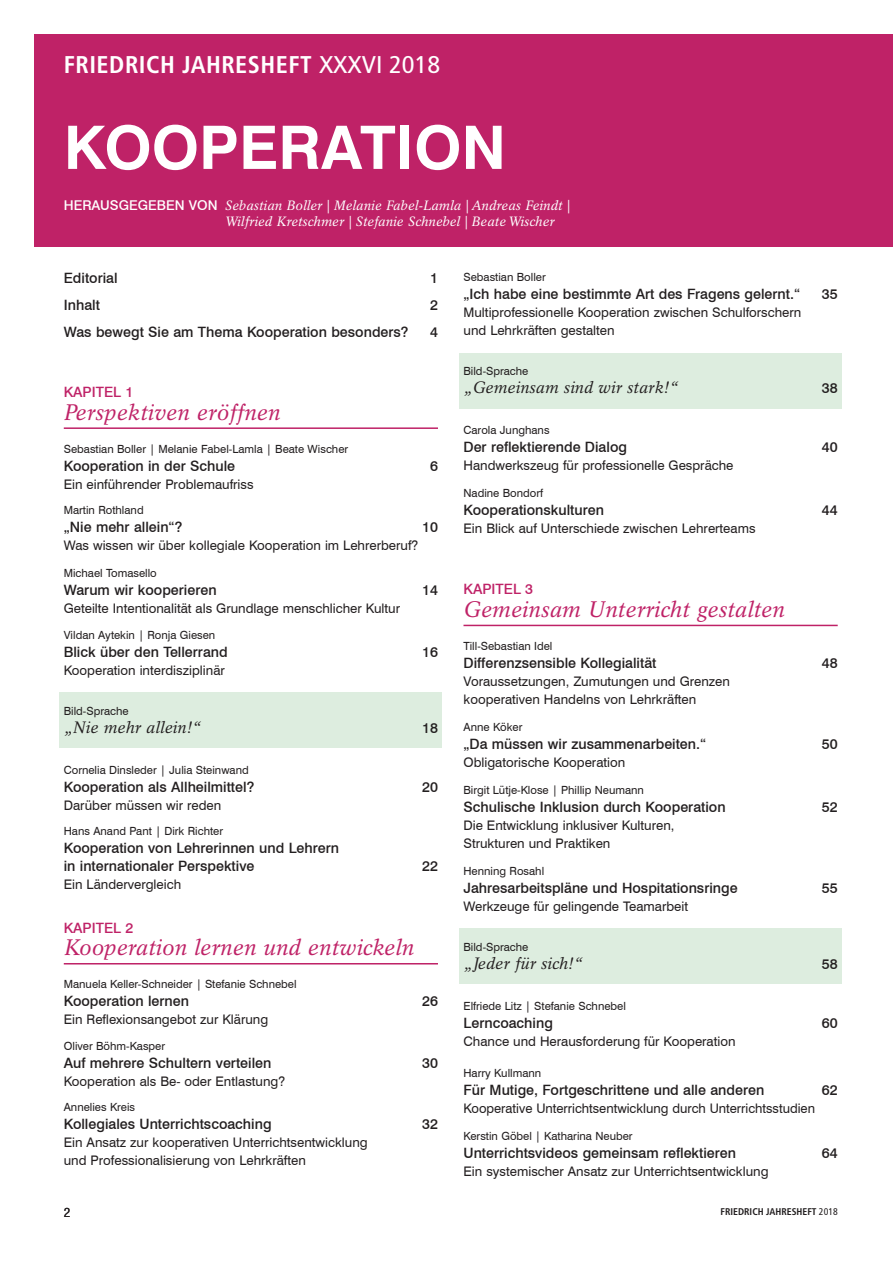
<style>
.page{position:relative;width:893px;height:1263px;background:#fff}
.page>*{position:absolute;margin:0;border:0;box-sizing:border-box;transform-origin:0 0}
.t1{font:700 60px "Swiss 721 BT";color:#fff}
.t2{font:700 condensed 24.15px "Frutiger LT Std";letter-spacing:.02em;color:#fff}
.Inhalt_Kapitel{font:italic 22.5px "Rotation LT Std";color:#bf2267}
.Bild-Sprache{font:italic 16.5px "Rotation LT Std";color:#231f20}
.Inhalt_Ü1{font:500 14.25px/18px "Swiss 721 BT";color:#231f20}
.Inhalt_Ü1-2{font:500 14.25px "Swiss 721 BT";color:#bf2267}
.Bild-Sprache-2{font:500 14.25px "Swiss 721 BT";color:#231f20}
.t3{font:italic 13.5px/16.5px "Rotation LT Std";color:#fff}
.Inhalt_Ü2{font:13.2px/18px "Swiss 721 BT";color:#231f20}
.Inhalt_Ü1-3{font:13.2px "Swiss 721 BT";color:#231f20}
.t4{font:condensed 12px "Swiss 721 BT";color:#231f20;scale:1.1 1}
.Inhalt_Autor{font:11.25px "Swiss 721 BT";color:#231f20}
.t5{font:700 condensed 9.75px "Frutiger LT Std";color:#231f20}
.s1{font-weight:400}
.s2{font-family:"Swiss 721 BT";font-weight:500;font-style:normal}
</style>
<div class="page">
<div style="left:459px;top:353px;width:383px;height:55px;background:#ddeddf"></div>
<div style="left:459px;top:928px;width:383px;height:55px;background:#ddeddf"></div>
<div style="left:60px;top:692px;width:382px;height:55px;background:#ddeddf"></div>
<div style="left:34px;top:34px;width:859px;height:213px;background:#bf2267"></div>
<hr style="left:463px;top:625px;width:375px;height:1px;background:#bf2267">
<hr style="left:64px;top:427px;width:374px;height:2px;background:#bf2267">
<hr style="left:64px;top:963px;width:374px;height:1px;background:#bf2267">
<p class="t2" style="left:64px;top:50px;width:378px">FRIEDRICH JAHRESHEFT <span class="s1">XXXVI 2018</span></p>
<p class="t1" style="left:64px;top:111px;width:444px">KOOPERATION</p>
<p class="t3" style="left:225px;top:197px;width:346px;text-indent:-161px"><span class="s2">HERAUSGEGEBEN VON</span> Sebastian Boller | Melanie Fabel-Lamla | Andreas Feindt |<br>Wilfried Kretschmer | Stefanie Schnebel | Beate Wischer</p>
<p class="Inhalt_Ü1" style="left:64px;top:269px;width:55px">Editorial</p>
<p class="Inhalt_Ü1" style="left:430px;top:269px;width:9px">1</p>
<p class="Inhalt_Ü1" style="left:64px;top:296px;width:38px">Inhalt</p>
<p class="Inhalt_Ü1" style="left:430px;top:296px;width:9px">2</p>
<p class="Inhalt_Ü1" style="left:64px;top:323px;width:346px">Was bewegt Sie am Thema Kooperation besonders?</p>
<p class="Inhalt_Ü1" style="left:430px;top:323px;width:9px">4</p>
<p class="Inhalt_Ü1-2" style="left:64px;top:383px;width:71px">KAPITEL 1</p>
<p class="Inhalt_Kapitel" style="left:64px;top:399px;width:218px">Perspektiven eröffnen</p>
<p class="Inhalt_Autor" style="left:64px;top:442px;width:286px">Sebastian Boller | Melanie Fabel-Lamla | Beate Wischer</p>
<p class="Inhalt_Ü1" style="left:64px;top:456px;width:173px">Kooperation in der Schule</p>
<p class="Inhalt_Ü1" style="left:430px;top:456px;width:9px">6</p>
<p class="Inhalt_Ü2" style="left:64px;top:475px;width:191px">Ein einführender Problemaufriss</p>
<p class="Inhalt_Autor" style="left:64px;top:503px;width:81px">Martin Rothland</p>
<p class="Inhalt_Ü1" style="left:64px;top:518px;width:120px">„Nie mehr allein“?</p>
<p class="Inhalt_Ü1" style="left:422px;top:518px;width:17px">10</p>
<p class="Inhalt_Ü2" style="left:64px;top:536px;width:356px">Was wissen wir über kollegiale Kooperation im Lehrerberuf?</p>
<p class="Inhalt_Autor" style="left:64px;top:566px;width:95px">Michael Tomasello</p>
<p class="Inhalt_Ü1" style="left:64px;top:581px;width:154px">Warum wir kooperieren</p>
<p class="Inhalt_Ü1" style="left:422px;top:581px;width:17px">14</p>
<p class="Inhalt_Ü2" style="left:64px;top:599px;width:338px">Geteilte Intentionalität als Grundlage menschlicher Kultur</p>
<p class="Inhalt_Autor" style="left:64px;top:628px;width:153px">Vildan Aytekin | Ronja Giesen</p>
<p class="Inhalt_Ü1" style="left:64px;top:642px;width:165px">Blick über den Tellerrand</p>
<p class="Inhalt_Ü1" style="left:422px;top:642px;width:17px">16</p>
<p class="Inhalt_Ü2" style="left:64px;top:661px;width:163px">Kooperation interdisziplinär</p>
<p class="Inhalt_Autor" style="left:64px;top:704px;width:66px">Bild-Sprache</p>
<p class="Bild-Sprache" style="left:64px;top:718px;width:139px">„Nie mehr allein!“</p>
<p class="Bild-Sprache-2" style="left:422px;top:719px;width:17px">18</p>
<p class="Inhalt_Autor" style="left:64px;top:763px;width:186px">Cornelia Dinsleder | Julia Steinwand</p>
<p class="Inhalt_Ü1" style="left:64px;top:777px;width:192px">Kooperation als Allheilmittel?</p>
<p class="Inhalt_Ü1" style="left:422px;top:777px;width:17px">20</p>
<p class="Inhalt_Ü2" style="left:64px;top:796px;width:159px">Darüber müssen wir reden</p>
<p class="Inhalt_Autor" style="left:64px;top:824px;width:161px">Hans Anand Pant | Dirk Richter</p>
<p class="Inhalt_Ü1" style="left:64px;top:839px;width:277px">Kooperation von Lehrerinnen und Lehrern in internationaler Perspektive</p>
<p class="Inhalt_Ü1" style="left:422px;top:857px;width:17px">22</p>
<p class="Inhalt_Ü1-3" style="left:64px;top:876px;width:119px">Ein Ländervergleich</p>
<p class="Inhalt_Ü1-2" style="left:64px;top:919px;width:71px">KAPITEL 2</p>
<p class="Inhalt_Kapitel" style="left:64px;top:934px;width:352px">Kooperation lernen und entwickeln</p>
<p class="Inhalt_Autor" style="left:64px;top:977px;width:234px">Manuela Keller-Schneider | Stefanie Schnebel</p>
<p class="Inhalt_Ü1" style="left:64px;top:992px;width:127px">Kooperation lernen</p>
<p class="Inhalt_Ü1" style="left:422px;top:992px;width:17px">26</p>
<p class="Inhalt_Ü2" style="left:64px;top:1010px;width:206px">Ein Reflexionsangebot zur Klärung</p>
<p class="Inhalt_Autor" style="left:64px;top:1039px;width:103px">Oliver Böhm-Kasper</p>
<p class="Inhalt_Ü1" style="left:64px;top:1053px;width:209px">Auf mehrere Schultern verteilen</p>
<p class="Inhalt_Ü1" style="left:422px;top:1053px;width:17px">30</p>
<p class="Inhalt_Ü2" style="left:64px;top:1072px;width:223px">Kooperation als Be- oder Entlastung?</p>
<p class="Inhalt_Autor" style="left:64px;top:1100px;width:73px">Annelies Kreis</p>
<p class="Inhalt_Ü1" style="left:64px;top:1115px;width:209px">Kollegiales Unterrichtscoaching</p>
<p class="Inhalt_Ü1" style="left:422px;top:1115px;width:17px">32</p>
<p class="Inhalt_Ü2" style="left:64px;top:1133px;width:305px">Ein Ansatz zur kooperativen Unterrichtsentwicklung</p>
<p class="Inhalt_Ü2" style="left:64px;top:1151px;width:244px">und Professionalisierung von Lehrkräften</p>
<p class="t4" style="left:64px;top:1205px;width:7px">2</p>
<p class="Inhalt_Autor" style="left:463px;top:270px;width:84px">Sebastian Boller</p>
<p class="Inhalt_Ü1" style="left:463px;top:284px;width:338px">„Ich habe eine bestimmte Art des Fragens gelernt.“</p>
<p class="Inhalt_Ü1" style="left:822px;top:284px;width:17px">35</p>
<p class="Inhalt_Ü2" style="left:463px;top:303px;width:339px">Multiprofessionelle Kooperation zwischen Schulforschern und Lehrkräften gestalten</p>
<p class="Inhalt_Autor" style="left:463px;top:364px;width:66px">Bild-Sprache</p>
<p class="Bild-Sprache" style="left:463px;top:378px;width:217px">„Gemeinsam sind wir stark!“</p>
<p class="Bild-Sprache-2" style="left:822px;top:379px;width:17px">38</p>
<p class="Inhalt_Autor" style="left:463px;top:423px;width:88px">Carola Junghans</p>
<p class="Inhalt_Ü1" style="left:463px;top:437px;width:165px">Der reflektierende Dialog</p>
<p class="Inhalt_Ü1" style="left:822px;top:437px;width:17px">40</p>
<p class="Inhalt_Ü2" style="left:463px;top:456px;width:271px">Handwerkszeug für professionelle Gespräche</p>
<p class="Inhalt_Autor" style="left:463px;top:486px;width:81px">Nadine Bondorf</p>
<p class="Inhalt_Ü1" style="left:463px;top:500px;width:142px">Kooperationskulturen</p>
<p class="Inhalt_Ü1" style="left:822px;top:500px;width:17px">44</p>
<p class="Inhalt_Ü2" style="left:463px;top:519px;width:294px">Ein Blick auf Unterschiede zwischen Lehrerteams</p>
<p class="Inhalt_Ü1-2" style="left:463px;top:580px;width:71px">KAPITEL 3</p>
<p class="Inhalt_Kapitel" style="left:463px;top:596px;width:323px">Gemeinsam Unterricht gestalten</p>
<p class="Inhalt_Autor" style="left:463px;top:639px;width:90px">Till-Sebastian Idel</p>
<p class="Inhalt_Ü1" style="left:463px;top:653px;width:194px">Differenzsensible Kollegialität</p>
<p class="Inhalt_Ü1" style="left:822px;top:653px;width:17px">48</p>
<p class="Inhalt_Ü2" style="left:463px;top:672px;width:268px">Voraussetzungen, Zumutungen und Grenzen</p>
<p class="Inhalt_Ü2" style="left:463px;top:690px;width:234px">kooperativen Handelns von Lehrkräften</p>
<p class="Inhalt_Autor" style="left:463px;top:720px;width:60px">Anne Köker</p>
<p class="Inhalt_Ü1" style="left:463px;top:734px;width:244px">„Da müssen wir zusammenarbeiten.“</p>
<p class="Inhalt_Ü1" style="left:822px;top:734px;width:17px">50</p>
<p class="Inhalt_Ü2" style="left:463px;top:753px;width:163px">Obligatorische Kooperation</p>
<p class="Inhalt_Autor" style="left:463px;top:783px;width:182px">Birgit Lütje-Klose | Phillip Neumann</p>
<p class="Inhalt_Ü1" style="left:463px;top:797px;width:264px">Schulische Inklusion durch Kooperation</p>
<p class="Inhalt_Ü1" style="left:822px;top:797px;width:17px">52</p>
<p class="Inhalt_Ü2" style="left:463px;top:816px;width:213px">Die Entwicklung inklusiver Kulturen,</p>
<p class="Inhalt_Ü2" style="left:463px;top:834px;width:148px">Strukturen und Praktiken</p>
<p class="Inhalt_Autor" style="left:463px;top:864px;width:82px">Henning Rosahl</p>
<p class="Inhalt_Ü1" style="left:463px;top:878px;width:276px">Jahresarbeitspläne und Hospitationsringe</p>
<p class="Inhalt_Ü1" style="left:822px;top:878px;width:17px">55</p>
<p class="Inhalt_Ü2" style="left:463px;top:897px;width:226px">Werkzeuge für gelingende Teamarbeit</p>
<p class="Inhalt_Autor" style="left:463px;top:940px;width:66px">Bild-Sprache</p>
<p class="Bild-Sprache" style="left:463px;top:954px;width:121px">„Jeder für sich!“</p>
<p class="Bild-Sprache-2" style="left:822px;top:955px;width:17px">58</p>
<p class="Inhalt_Autor" style="left:463px;top:999px;width:164px">Elfriede Litz | Stefanie Schnebel</p>
<p class="Inhalt_Ü1" style="left:463px;top:1013px;width:91px">Lerncoaching</p>
<p class="Inhalt_Ü1" style="left:822px;top:1013px;width:17px">60</p>
<p class="Inhalt_Ü2" style="left:463px;top:1032px;width:274px">Chance und Herausforderung für Kooperation</p>
<p class="Inhalt_Autor" style="left:463px;top:1066px;width:79px">Harry Kullmann</p>
<p class="Inhalt_Ü1" style="left:463px;top:1081px;width:302px">Für Mutige, Fortgeschrittene und alle anderen</p>
<p class="Inhalt_Ü1" style="left:822px;top:1081px;width:17px">62</p>
<p class="Inhalt_Ü2" style="left:463px;top:1099px;width:353px">Kooperative Unterrichtsentwicklung durch Unterrichtsstudien</p>
<p class="Inhalt_Autor" style="left:463px;top:1129px;width:171px">Kerstin Göbel | Katharina Neuber</p>
<p class="Inhalt_Ü1" style="left:463px;top:1144px;width:274px">Unterrichtsvideos gemeinsam reflektieren</p>
<p class="Inhalt_Ü1" style="left:822px;top:1144px;width:17px">64</p>
<p class="Inhalt_Ü2" style="left:463px;top:1162px;width:307px">Ein systemischer Ansatz zur Unterrichtsentwicklung</p>
<p class="t5" style="left:720px;top:1206px;width:119px">FRIEDRICH JAHRESHEFT <span class="s1">2018</span></p>
</div>
